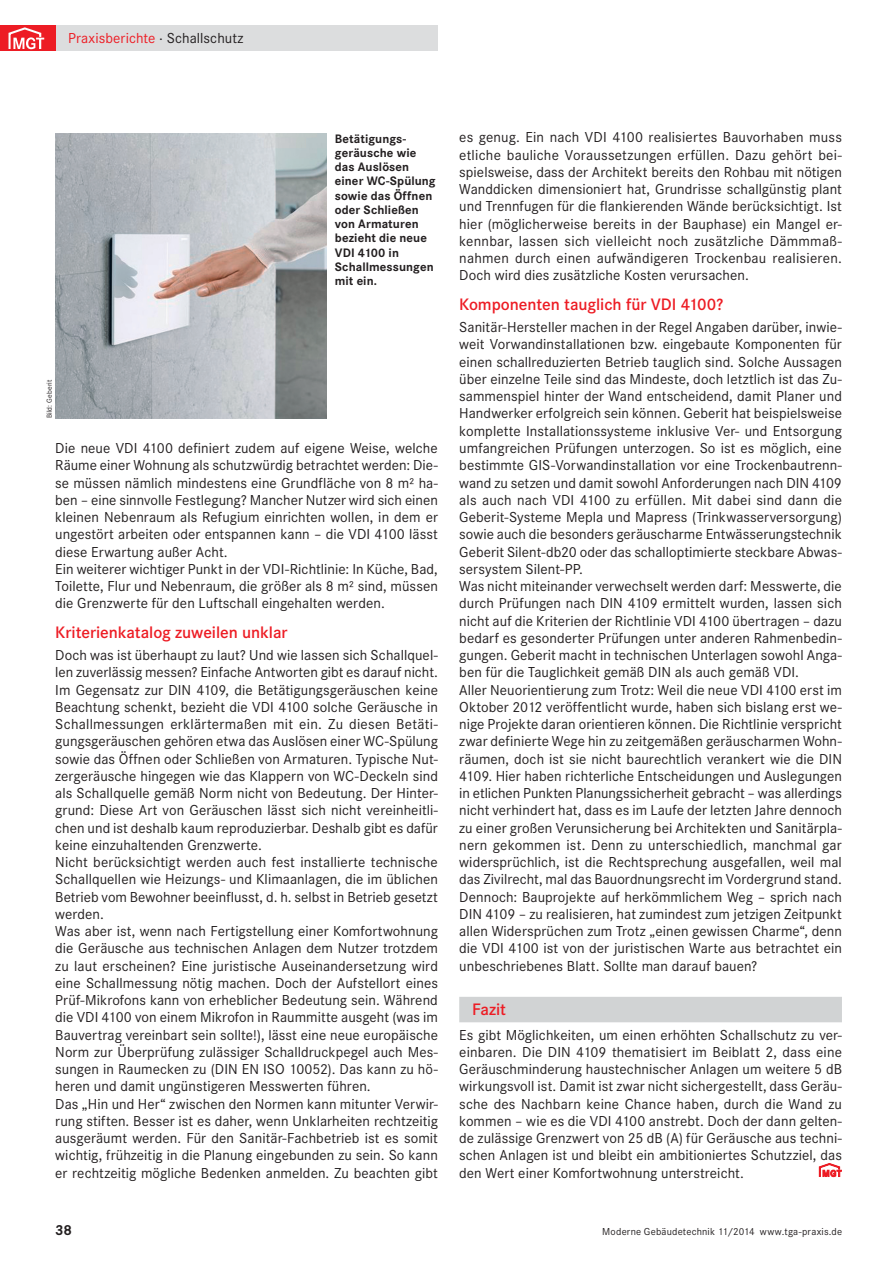
<style>
.page{position:relative;width:893px;height:1263px;background:#fff}
.page>*{position:absolute;margin:0;border:0;box-sizing:border-box;transform-origin:0 0}
.Ueberschrift_Ebene_1{font:600 17.25px "Corporate S";letter-spacing:-.005em;color:#ed1c24}
.Ueberschrift_Ebene_3{font:600 17.25px "Corporate S";letter-spacing:-.005em;color:#ed1c24}
.Absatz_1{font:15px/17.2px "Corporate S";letter-spacing:.005em;color:#231f20;text-align:justify}
.t1{font:15px "Corporate S";letter-spacing:.005em;color:#ed1c24}
.t2{font:700 15px "Corporate S";color:#231f20}
.Bildunterschrift{font:700 12.75px/14.2px "Corporate S";letter-spacing:.005em;color:#231f20}
.t3{font:10.5px "Corporate S";letter-spacing:.02em;color:#231f20}
.Bildnachweis{font:7.5px "Corporate S";letter-spacing:.025em;color:#231f20}
.s1{color:#231f20}
</style>
<div class="page">
<div style="left:55px;top:26px;width:383px;height:25px;background:#dcddde"></div>
<div style="left:0;top:26px;width:55px;height:25px;background:#ed1c24"></div>
<svg style="left:8px;top:27px;width:36px;height:23px"></svg>
<div style="left:459px;top:997px;width:383px;height:25px;background:#d1d3d4"></div>
<svg style="left:818px;top:1163px;width:24px;height:14px"></svg>
<img style="left:55px;top:134px;width:271px;height:284px">
<p class="t1" style="left:68px;top:28px;width:177px">Praxisberichte <span class="s1">· Schallschutz</span></p>
<p class="Bildnachweis" style="left:44px;top:418px;width:40px;rotate:-90deg">Bild: Geberit</p>
<p class="Bildunterschrift" style="left:335px;top:131px;width:102px">Betätigungs&shy;geräusche wie das Auslösen einer WC-Spülung sowie das Öffnen oder Schließen von Armaturen bezieht die neue<br>VDI 4100 in<br>Schallmessungen mit ein.</p>
<p class="Absatz_1" style="left:55px;top:439px;width:384px">Die neue VDI 4100 definiert zudem auf eigene Weise, welche Räume einer Wohnung als schutzwürdig betrachtet werden: Die&shy;se müssen nämlich mindestens eine Grundfläche von 8 m² ha&shy;ben – eine sinnvolle Festlegung? Mancher Nutzer wird sich einen kleinen Nebenraum als Refugium einrichten wollen, in dem er ungestört arbeiten oder entspannen kann – die VDI 4100 lässt diese Erwartung außer Acht.</p>
<p class="Absatz_1" style="left:55px;top:560px;width:384px">Ein weiterer wichtiger Punkt in der VDI-Richtlinie: In Küche, Bad, Toilette, Flur und Nebenraum, die größer als 8 m² sind, müssen die Grenzwerte für den Luftschall eingehalten werden.</p>
<p class="Ueberschrift_Ebene_1" style="left:55px;top:621px;width:234px">Kriterienkatalog zuweilen unklar</p>
<p class="Absatz_1" style="left:55px;top:646px;width:384px">Doch was ist überhaupt zu laut? Und wie lassen sich Schallquel&shy;len zuverlässig messen? Einfache Antworten gibt es darauf nicht.<br>Im Gegensatz zur DIN 4109, die Betätigungsgeräuschen keine Beachtung schenkt, bezieht die VDI 4100 solche Geräusche in Schallmessungen erklärtermaßen mit ein. Zu diesen Betäti&shy;gungsgeräuschen gehören etwa das Auslösen einer WC-Spülung sowie das Öffnen oder Schließen von Armaturen. Typische Nut&shy;zergeräusche hingegen wie das Klappern von WC-Deckeln sind als Schallquelle gemäß Norm nicht von Bedeutung. Der Hinter&shy;grund: Diese Art von Geräuschen lässt sich nicht vereinheitli&shy;chen und ist deshalb kaum reproduzierbar. Deshalb gibt es dafür keine einzuhaltenden Grenzwerte.</p>
<p class="Absatz_1" style="left:55px;top:853px;width:384px">Nicht berücksichtigt werden auch fest installierte technische Schallquellen wie Heizungs- und Klimaanlagen, die im üblichen Betrieb vom Bewohner beeinflusst, d. h. selbst in Betrieb gesetzt werden.</p>
<p class="Absatz_1" style="left:55px;top:922px;width:384px">Was aber ist, wenn nach Fertigstellung einer Komfortwohnung die Geräusche aus technischen Anlagen dem Nutzer trotzdem zu laut erscheinen? Eine juristische Auseinandersetzung wird eine Schallmessung nötig machen. Doch der Aufstellort eines Prüf-Mikrofons kann von erheblicher Bedeutung sein. Während die VDI 4100 von einem Mikrofon in Raummitte ausgeht (was im Bauvertrag vereinbart sein sollte!), lässt eine neue europäische Norm zur Überprüfung zulässiger Schalldruckpegel auch Mes&shy;sungen in Raumecken zu (DIN EN ISO 10052). Das kann zu hö&shy;heren und damit ungünstigeren Messwerten führen.</p>
<p class="Absatz_1" style="left:55px;top:1094px;width:384px">Das „Hin und Her“ zwischen den Normen kann mitunter Verwir&shy;rung stiften. Besser ist es daher, wenn Unklarheiten rechtzeitig ausgeräumt werden. Für den Sanitär-Fachbetrieb ist es somit wichtig, frühzeitig in die Planung eingebunden zu sein. So kann er rechtzeitig mögliche Bedenken anmelden. Zu beachten gibt</p>
<p class="Absatz_1" style="left:459px;top:128px;width:384px">es genug. Ein nach VDI 4100 realisiertes Bauvorhaben muss etliche bauliche Voraussetzungen erfüllen. Dazu gehört bei&shy;spielsweise, dass der Architekt bereits den Rohbau mit nötigen Wanddicken dimensioniert hat, Grundrisse schallgünstig plant und Trennfugen für die flankierenden Wände berücksichtigt. Ist hier (möglicherweise bereits in der Bauphase) ein Mangel er&shy;kennbar, lassen sich vielleicht noch zusätzliche Dämmmaß&shy;nahmen durch einen aufwändigeren Trockenbau realisieren.<br>Doch wird dies zusätzliche Kosten verursachen.</p>
<p class="Ueberschrift_Ebene_1" style="left:459px;top:293px;width:266px">Komponenten tauglich für VDI 4100?</p>
<p class="Absatz_1" style="left:459px;top:318px;width:384px">Sanitär-Hersteller machen in der Regel Angaben darüber, inwie&shy;weit Vorwandinstallationen bzw. eingebaute Komponenten für einen schallreduzierten Betrieb tauglich sind. Solche Aussagen über einzelne Teile sind das Mindeste, doch letztlich ist das Zu&shy;sammenspiel hinter der Wand entscheidend, damit Planer und Handwerker erfolgreich sein können. Geberit hat beispielsweise komplette Installationssysteme inklusive Ver- und Entsorgung umfangreichen Prüfungen unterzogen. So ist es möglich, eine bestimmte GIS-Vorwandinstallation vor eine Trockenbautrenn&shy;wand zu setzen und damit sowohl Anforderungen nach DIN 4109 als auch nach VDI 4100 zu erfüllen. Mit dabei sind dann die Geberit-Systeme Mepla und Mapress (Trinkwasserversorgung) sowie auch die besonders geräuscharme Entwässerungstechnik Geberit Silent-db20 oder das schalloptimierte steckbare Abwas&shy;sersystem Silent-PP.</p>
<p class="Absatz_1" style="left:459px;top:577px;width:384px">Was nicht miteinander verwechselt werden darf: Messwerte, die durch Prüfungen nach DIN 4109 ermittelt wurden, lassen sich nicht auf die Kriterien der Richtlinie VDI 4100 übertragen – dazu bedarf es gesonderter Prüfungen unter anderen Rahmenbedin&shy;gungen. Geberit macht in technischen Unterlagen sowohl Anga&shy;ben für die Tauglichkeit gemäß DIN als auch gemäß VDI.</p>
<p class="Absatz_1" style="left:459px;top:680px;width:384px">Aller Neuorientierung zum Trotz: Weil die neue VDI 4100 erst im Oktober 2012 veröffentlicht wurde, haben sich bislang erst we&shy;nige Projekte daran orientieren können. Die Richtlinie verspricht zwar definierte Wege hin zu zeitgemäßen geräuscharmen Wohn&shy;räumen, doch ist sie nicht baurechtlich verankert wie die DIN 4109. Hier haben richterliche Entscheidungen und Auslegungen in etlichen Punkten Planungssicherheit gebracht – was allerdings nicht verhindert hat, dass es im Laufe der letzten Jahre dennoch zu einer großen Verunsicherung bei Architekten und Sanitärpla&shy;nern gekommen ist. Denn zu unterschiedlich, manchmal gar widersprüchlich, ist die Rechtsprechung ausgefallen, weil mal das Zivilrecht, mal das Bauordnungsrecht im Vordergrund stand.</p>
<p class="Absatz_1" style="left:459px;top:887px;width:384px">Dennoch: Bauprojekte auf herkömmlichem Weg – sprich nach DIN 4109 – zu realisieren, hat zumindest zum jetzigen Zeitpunkt allen Widersprüchen zum Trotz „einen gewissen Charme“, denn die VDI 4100 ist von der juristischen Warte aus betrachtet ein unbeschriebenes Blatt. Sollte man darauf bauen?</p>
<p class="Ueberschrift_Ebene_3" style="left:472px;top:997px;width:35px">Fazit</p>
<p class="Absatz_1" style="left:459px;top:1025px;width:384px">Es gibt Möglichkeiten, um einen erhöhten Schallschutz zu ver&shy;einbaren. Die DIN 4109 thematisiert im Beiblatt 2, dass eine Geräuschminderung haustechnischer Anlagen um weitere 5 dB wirkungsvoll ist. Damit ist zwar nicht sichergestellt, dass Geräu&shy;sche des Nachbarn keine Chance haben, durch die Wand zu kommen – wie es die VDI 4100 anstrebt. Doch der dann gelten&shy;de zulässige Grenzwert von 25 dB (A) für Geräusche aus techni&shy;schen Anlagen ist und bleibt ein ambitioniertes Schutzziel, das den Wert einer Komfortwohnung unterstreicht.</p>
<p class="t2" style="left:55px;top:1219px;width:18px">38</p>
<p class="t3" style="left:602px;top:1224px;width:241px">Moderne Gebäudetechnik 11/2014 www.tga-praxis.de</p>
</div>
